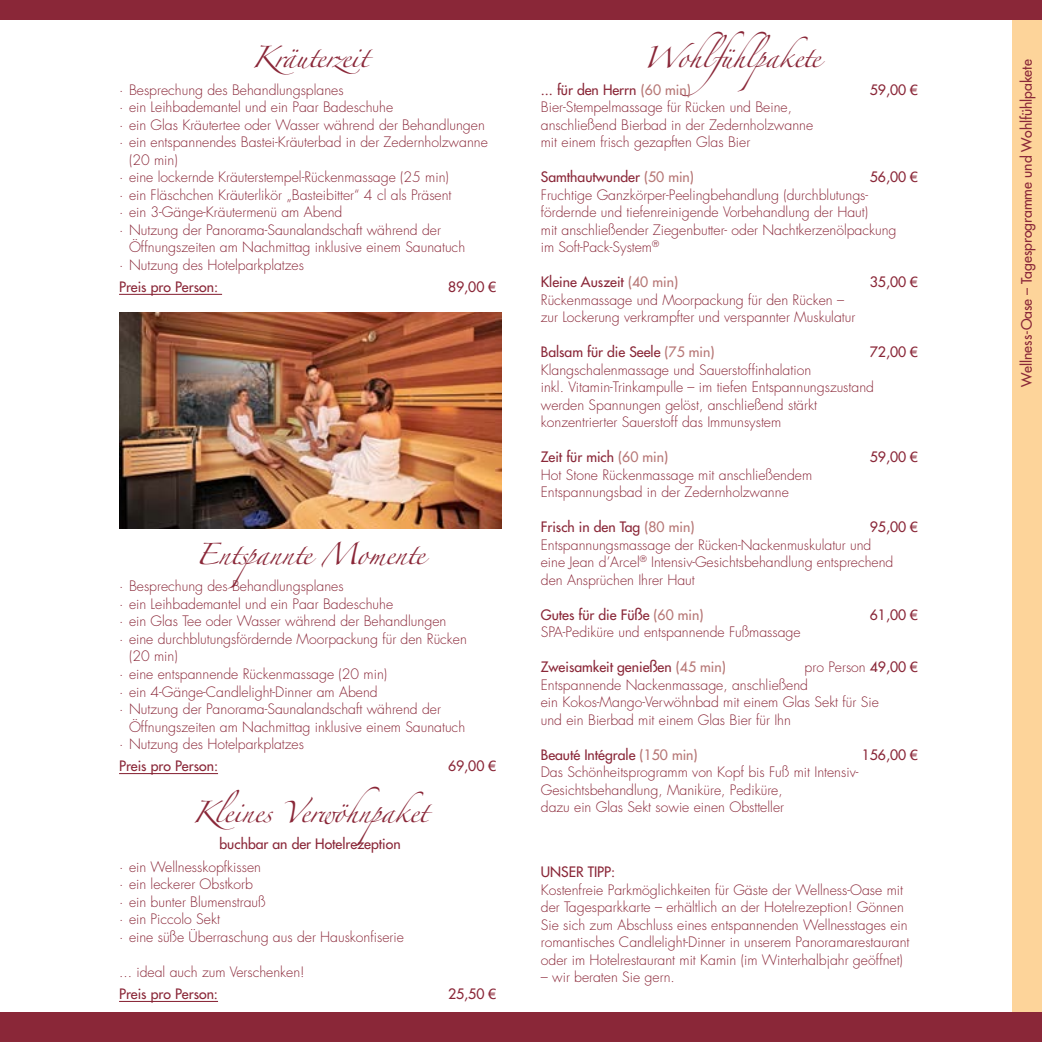
<style>
.page{position:relative;width:1042px;height:1042px;background:#fff}
.page>*{position:absolute;margin:0;border:0;box-sizing:border-box;transform-origin:0 0}
.t1{font:19.25px "Zapfino";letter-spacing:-.015em;color:#8a2738}
.t2{font:300 14px/17.5px "Futura";color:#8a2738}
.t3{font:14px "Futura";color:#8a2738}
.s1{font-family:"Tahoma"}
.s2{color:#b77776}
.s3{font-weight:400}
.s4{font-family:"Tahoma";font-weight:400}
</style>
<div class="page">
<div style="left:1012px;top:0;width:30px;height:1042px;background:#fdd49a"></div>
<div style="left:0;top:0;width:1042px;height:20px;background:#8a2738"></div>
<div style="left:0;top:1012px;width:1042px;height:30px;background:#8a2738"></div>
<hr style="left:119px;top:294px;width:103px;height:1px;background:#8a2738">
<hr style="left:119px;top:773px;width:99px;height:1px;background:#8a2738">
<hr style="left:119px;top:1001px;width:99px;height:1px;background:#8a2738">
<img style="left:119px;top:313px;width:382px;height:215px">
<h1 class="t1" style="left:252px;top:49px;width:118px">Kräuterzeit</h1>
<p class="t2" style="left:119px;top:81px;width:226px">· Besprechung des Behandlungsplanes</p>
<p class="t2" style="left:119px;top:99px;width:276px">· ein Leihbademantel und ein Paar Badeschuhe</p>
<p class="t2" style="left:119px;top:116px;width:367px">· ein Glas Kräutertee oder Wasser während der Behandlungen</p>
<p class="t2" style="left:119px;top:134px;width:370px">· ein entspannendes Bastei-Kräuterbad in der Zedernholzwanne</p>
<p class="t2" style="left:129px;top:151px;width:50px">(20 min)</p>
<p class="t2" style="left:119px;top:169px;width:331px">· eine lockernde Kräuterstempel-Rückenmassage (25 min)</p>
<p class="t2" style="left:119px;top:186px;width:334px">· ein Fläschchen Kräuterlikör „Basteibitter“ 4 cl als Präsent</p>
<p class="t2" style="left:119px;top:204px;width:225px">· ein 3-Gänge-Kräutermenü am Abend</p>
<p class="t2" style="left:119px;top:221px;width:323px">· Nutzung der Panorama-Saunalandschaft während der</p>
<p class="t2" style="left:129px;top:239px;width:338px">Öffnungszeiten am Nachmittag inklusive einem Saunatuch</p>
<p class="t2" style="left:119px;top:256px;width:186px">· Nutzung des Hotelparkplatzes</p>
<p class="t3" style="left:119px;top:278px;width:100px">Preis pro Person:</p>
<p class="t3" style="left:448px;top:278px;width:50px">89,00 <span class="s1">€</span></p>
<h1 class="t1" style="left:196px;top:546px;width:230px">Entspannte Momente</h1>
<p class="t2" style="left:119px;top:578px;width:226px">· Besprechung des Behandlungsplanes</p>
<p class="t2" style="left:119px;top:595px;width:276px">· ein Leihbademantel und ein Paar Badeschuhe</p>
<p class="t2" style="left:119px;top:613px;width:329px">· ein Glas Tee oder Wasser während der Behandlungen</p>
<p class="t2" style="left:119px;top:630px;width:349px">· eine durchblutungsfördernde Moorpackung für den Rücken</p>
<p class="t2" style="left:129px;top:648px;width:50px">(20 min)</p>
<p class="t2" style="left:119px;top:665px;width:270px">· eine entspannende Rückenmassage (20 min)</p>
<p class="t2" style="left:119px;top:683px;width:260px">· ein 4-Gänge-Candlelight-Dinner am Abend</p>
<p class="t2" style="left:119px;top:700px;width:323px">· Nutzung der Panorama-Saunalandschaft während der</p>
<p class="t2" style="left:129px;top:718px;width:338px">Öffnungszeiten am Nachmittag inklusive einem Saunatuch</p>
<p class="t2" style="left:119px;top:735px;width:186px">· Nutzung des Hotelparkplatzes</p>
<p class="t3" style="left:119px;top:757px;width:100px">Preis pro Person:</p>
<p class="t3" style="left:448px;top:757px;width:50px">69,00 <span class="s1">€</span></p>
<h1 class="t1" style="left:192px;top:804px;width:238px">Kleines Verwöhnpaket</h1>
<p class="t3" style="left:219px;top:835px;width:183px">buchbar an der Hotelrezeption</p>
<p class="t2" style="left:119px;top:858px;width:286px">· ein Wellnesskopfkissen<br>· ein leckerer Obstkorb<br>· ein bunter Blumenstrauß<br>· ein Piccolo Sekt<br>· eine süße Überraschung aus der Hauskonfiserie</p>
<p class="t2" style="left:119px;top:963px;width:187px">... ideal auch zum Verschenken!</p>
<p class="t3" style="left:119px;top:985px;width:100px">Preis pro Person:</p>
<p class="t3" style="left:448px;top:985px;width:50px">25,50 <span class="s1">€</span></p>
<h1 class="t1" style="left:643px;top:49px;width:179px">Wo hlfü hlpa ke t e</h1>
<p class="t3" style="left:541px;top:80px;width:152px">... für den Herrn <span class="s2">(60 min)</span></p>
<p class="t3" style="left:870px;top:80px;width:50px">59,00 <span class="s1">€</span></p>
<p class="t2" style="left:541px;top:99px;width:274px">Bier-Stempelmassage für Rücken und Beine, anschließend Bierbad in der Zedernholzwanne mit einem frisch gezapften Glas Bier</p>
<p class="t3" style="left:541px;top:168px;width:155px">Samthautwunder <span class="s2">(50 min)</span></p>
<p class="t3" style="left:870px;top:168px;width:50px">56,00 <span class="s1">€</span></p>
<p class="t2" style="left:541px;top:186px;width:357px">Fruchtige Ganzkörper-Peelingbehandlung (durchblutungs&shy;fördernde und tiefenreinigende Vorbehandlung der Haut)<br>mit anschließender Ziegenbutter- oder Nachtkerzenölpackung im Soft-Pack-System<sup>®</sup></p>
<p class="t3" style="left:541px;top:273px;width:139px">Kleine Auszeit <span class="s2">(40 min)</span></p>
<p class="t3" style="left:870px;top:273px;width:50px">35,00 <span class="s1">€</span></p>
<p class="t2" style="left:541px;top:291px;width:316px">Rückenmassage und Moorpackung für den Rücken – zur Lockerung verkrampfter und verspannter Muskulatur</p>
<p class="t3" style="left:541px;top:343px;width:175px">Balsam für die Seele <span class="s2">(75 min)</span></p>
<p class="t3" style="left:870px;top:343px;width:50px">72,00 <span class="s1">€</span></p>
<p class="t2" style="left:541px;top:361px;width:335px">Klangschalenmassage und Sauerstoffinhalation<br>inkl. Vitamin-Trinkampulle – im tiefen Entspannungszustand werden Spannungen gelöst, anschließend stärkt konzentrierter Sauerstoff das Immunsystem</p>
<p class="t3" style="left:541px;top:448px;width:129px">Zeit für mich <span class="s2">(60 min)</span></p>
<p class="t3" style="left:870px;top:448px;width:50px">59,00 <span class="s1">€</span></p>
<p class="t2" style="left:541px;top:466px;width:273px">Hot Stone Rückenmassage mit anschließendem<br>Entspannungsbad in der Zedernholzwanne</p>
<p class="t3" style="left:541px;top:518px;width:155px">Frisch in den Tag <span class="s2">(80 min)</span></p>
<p class="t2" style="left:541px;top:519px;width:379px;text-indent:329px"><span class="s3">95,00</span> <span class="s4">€ </span>Entspannungsmassage der Rücken-Nackenmuskulatur und<br>eine Jean d’Arcel<sup>®</sup> Intensiv-Gesichtsbehandlung entsprechend den Ansprüchen Ihrer Haut</p>
<p class="t3" style="left:541px;top:605px;width:164px">Gutes für die Füße <span class="s2">(60 min)</span></p>
<p class="t3" style="left:870px;top:605px;width:50px">61,00 <span class="s1">€</span></p>
<p class="t2" style="left:541px;top:624px;width:261px">SPA-Pediküre und entspannende Fußmassage</p>
<p class="t3" style="left:541px;top:658px;width:186px">Zweisamkeit genießen <span class="s2">(45 min)</span></p>
<p class="t2" style="left:541px;top:659px;width:379px;text-indent:264px">pro Person <span class="s3">49,00</span> <span class="s4">€ </span>Entspannende Nackenmassage, anschließend<br>ein Kokos-Mango-Verwöhnbad mit einem Glas Sekt für Sie<br>und ein Bierbad mit einem Glas Bier für Ihn</p>
<p class="t3" style="left:541px;top:745px;width:158px">Beauté Intégrale <span class="s2">(150 min)</span></p>
<p class="t3" style="left:862px;top:745px;width:58px">156,00 <span class="s1">€</span></p>
<p class="t2" style="left:541px;top:764px;width:319px">Das Schönheitsprogramm von Kopf bis Fuß mit Intensiv-<br>Gesichtsbehandlung, Maniküre, Pediküre,<br>dazu ein Glas Sekt sowie einen Obstteller</p>
<p class="t3" style="left:541px;top:863px;width:76px">UNSER TIPP:</p>
<p class="t2" style="left:541px;top:881px;width:370px">Kostenfreie Parkmöglichkeiten für Gäste der Wellness-Oase mit der Tagesparkkarte – erhältlich an der Hotelrezeption! Gönnen Sie sich zum Abschluss eines entspannenden Wellnesstages ein romantisches Candlelight-Dinner in unserem Panoramarestaurant oder im Hotelrestaurant mit Kamin (im Winterhalbjahr geöffnet)</p>
<p class="t2" style="left:541px;top:969px;width:136px">– wir beraten Sie gern.</p>
<p class="t3" style="left:1017px;top:387px;width:329px;rotate:-90deg">Wellness-Oase – Tagesprogramme und Wohlfühlpakete</p>
</div>
